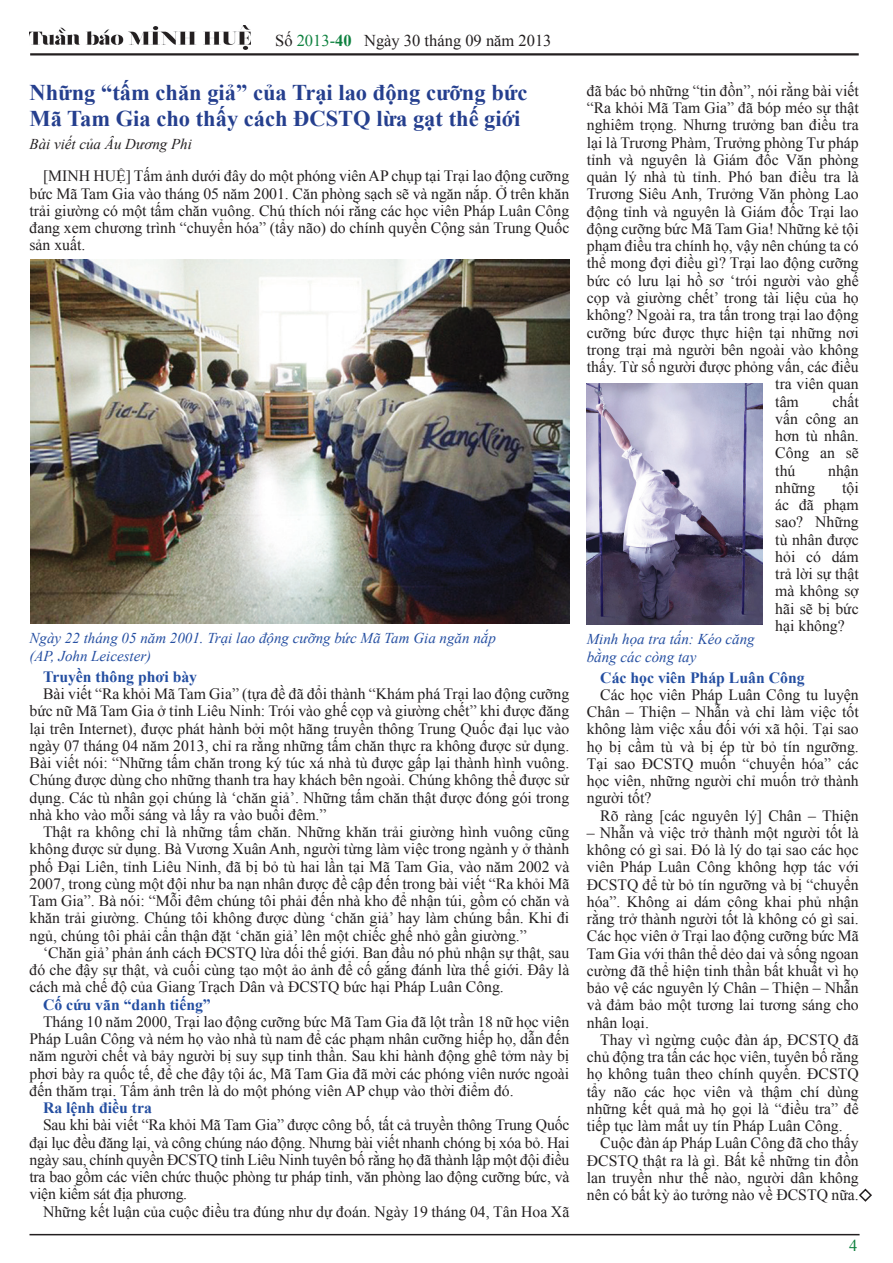
<style>
.page{position:relative;width:893px;height:1263px;background:#fff}
.page>*{position:absolute;margin:0;border:0;box-sizing:border-box;transform-origin:0 0}
.t1{font:700 22.5px/25.5px "Times New Roman";color:#253f8e}
.t2{font:16.5px "Times New Roman";color:#231f20}
.t3{font:16.5px "Times New Roman";color:#0e813f}
.body_text{font:15.75px/17.2px "Times New Roman";color:#231f20;text-align:justify}
.body_text-2{font:700 15.75px "Times New Roman";color:#244ea1}
.t4{font:italic 15px/18px "Times New Roman";color:#244ea1}
.t5{font:italic 15px "Times New Roman";color:#231f20}
.s1{color:#0e813f}
.s2{font-weight:700;color:#0e813f}
</style>
<div class="page">
<hr style="left:29px;top:1234px;width:830px;height:1px;background:#231f20">
<hr style="left:30px;top:53px;width:829px;height:3px;background:#231f20">
<img style="left:30px;top:26px;width:220px;height:24px">
<svg style="left:859px;top:1188px;width:13px;height:14px"></svg>
<img style="left:30px;top:259px;width:539px;height:365px">
<img style="left:587px;top:383px;width:175px;height:241px">
<p class="t2" style="left:275px;top:30px;width:278px">Số <span class="s1">2013-</span><span class="s2">40</span> Ngày 30 tháng 09 năm 2013</p>
<p class="t1" style="left:30px;top:79px;width:499px">Những “tấm chăn giả” của Trại lao động cưỡng bức<br>Mã Tam Gia cho thấy cách ĐCSTQ lừa gạt thế giới</p>
<p class="t5" style="left:30px;top:134px;width:164px">Bài viết của Âu Dương Phi</p>
<p class="body_text" style="left:30px;top:167px;width:541px;text-indent:14px">[MINH HUỆ] Tấm ảnh dưới đây do một phóng viên AP chụp tại Trại lao động cưỡng bức Mã Tam Gia vào tháng 05 năm 2001. Căn phòng sạch sẽ và ngăn nắp. Ở trên khăn trải giường có một tấm chăn vuông. Chú thích nói rằng các học viên Pháp Luân Công đang xem chương trình “chuyển hóa” (tẩy não) do chính quyền Cộng sản Trung Quốc sản xuất.</p>
<p class="body_text" style="left:587px;top:82px;width:273px">đã bác bỏ những “tin đồn”, nói rằng bài viết</p>
<p class="body_text" style="left:587px;top:99px;width:273px">“Ra khỏi Mã Tam Gia” đã bóp méo sự thật</p>
<p class="body_text" style="left:587px;top:116px;width:273px">nghiêm trọng. Nhưng trưởng ban điều tra</p>
<p class="body_text" style="left:587px;top:134px;width:273px">lại là Trương Phàm, Trưởng phòng Tư pháp</p>
<p class="body_text" style="left:587px;top:151px;width:273px">tỉnh và nguyên là Giám đốc Văn phòng</p>
<p class="body_text" style="left:587px;top:168px;width:273px">quản lý nhà tù tỉnh. Phó ban điều tra là</p>
<p class="body_text" style="left:587px;top:185px;width:273px">Trương Siêu Anh, Trưởng Văn phòng Lao</p>
<p class="body_text" style="left:587px;top:203px;width:273px">động tỉnh và nguyên là Giám đốc Trại lao</p>
<p class="body_text" style="left:587px;top:220px;width:273px">động cưỡng bức Mã Tam Gia! Những kẻ tội</p>
<p class="body_text" style="left:587px;top:237px;width:273px">phạm điều tra chính họ, vậy nên chúng ta có</p>
<p class="body_text" style="left:587px;top:254px;width:273px">thể mong đợi điều gì? Trại lao động cưỡng</p>
<p class="body_text" style="left:587px;top:272px;width:273px">bức có lưu lại hồ sơ ‘trói người vào ghế</p>
<p class="body_text" style="left:587px;top:289px;width:273px">cọp và giường chết’ trong tài liệu của họ</p>
<p class="body_text" style="left:587px;top:306px;width:273px">không? Ngoài ra, tra tấn trong trại lao động</p>
<p class="body_text" style="left:587px;top:323px;width:273px">cưỡng bức được thực hiện tại những nơi</p>
<p class="body_text" style="left:587px;top:341px;width:273px">trong trại mà người bên ngoài vào không</p>
<p class="body_text" style="left:587px;top:358px;width:273px">thấy. Từ số người được phỏng vấn, các điều</p>
<p class="body_text" style="left:775px;top:375px;width:85px">tra viên quan</p>
<p class="body_text" style="left:775px;top:392px;width:25px">tâm</p>
<p class="body_text" style="left:775px;top:392px;width:85px;text-indent:57px">chất vấn công an hơn tù nhân.<br>Công an sẽ thú</p>
<p class="body_text" style="left:828px;top:461px;width:32px">nhận</p>
<p class="body_text" style="left:775px;top:479px;width:85px;text-indent:67px">tội ác đã phạm sao? Những tù nhân được hỏi có dám trả lời sự thật mà không sợ hãi sẽ bị bức hại không?</p>
<p class="body_text-2" style="left:600px;top:666px;width:206px">Các học viên Pháp Luân Công</p>
<p class="body_text" style="left:587px;top:686px;width:273px;text-indent:14px">Các học viên Pháp Luân Công tu luyện Chân – Thiện – Nhẫn và chỉ làm việc tốt không làm việc xấu đối với xã hội. Tại sao họ bị cầm tù và bị ép từ bỏ tín ngưỡng.<br>Tại sao ĐCSTQ muốn “chuyển hóa” các học viên, những người chỉ muốn trở thành người tốt?</p>
<p class="body_text" style="left:600px;top:806px;width:260px">Rõ ràng [các nguyên lý] Chân – Thiện</p>
<p class="body_text" style="left:587px;top:824px;width:273px">– Nhẫn và việc trở thành một người tốt là không có gì sai. Đó là lý do tại sao các học viên Pháp Luân Công không hợp tác với ĐCSTQ để từ bỏ tín ngưỡng và bị “chuyển hóa”. Không ai dám công khai phủ nhận rằng trở thành người tốt là không có gì sai.<br>Các học viên ở Trại lao động cưỡng bức Mã Tam Gia với thân thể dẻo dai và sống ngoan cường đã thể hiện tinh thần bất khuất vì họ bảo vệ các nguyên lý Chân – Thiện – Nhẫn và đảm bảo một tương lai tương sáng cho nhân loại.</p>
<p class="body_text" style="left:587px;top:1031px;width:273px;text-indent:14px">Thay vì ngừng cuộc đàn áp, ĐCSTQ đã chủ động tra tấn các học viên, tuyên bố rằng họ không tuân theo chính quyền. ĐCSTQ tẩy não các học viên và thậm chí dùng những kết quả mà họ gọi là “điều tra” để tiếp tục làm mất uy tín Pháp Luân Công.</p>
<p class="body_text" style="left:587px;top:1134px;width:273px;text-indent:14px">Cuộc đàn áp Pháp Luân Công đã cho thấy ĐCSTQ thật ra là gì. Bất kể những tin đồn lan truyền như thế nào, người dân không nên có bất kỳ ảo tưởng nào về ĐCSTQ nữa.</p>
<p class="body_text" style="left:775px;top:479px;width:42px">những</p>
<p class="t4" style="left:30px;top:628px;width:468px">Ngày 22 tháng 05 năm 2001. Trại lao động cưỡng bức Mã Tam Gia ngăn nắp (AP, John Leicester)</p>
<p class="t4" style="left:587px;top:629px;width:169px">Minh họa tra tấn: Kéo căng bằng các còng tay</p>
<p class="body_text-2" style="left:43px;top:666px;width:156px">Truyền thông phơi bày</p>
<p class="body_text" style="left:30px;top:685px;width:541px;text-indent:14px">Bài viết “Ra khỏi Mã Tam Gia” (tựa đề đã đổi thành “Khám phá Trại lao động cưỡng bức nữ Mã Tam Gia ở tỉnh Liêu Ninh: Trói vào ghế cọp và giường chết” khi được đăng lại trên Internet), được phát hành bởi một hãng truyền thông Trung Quốc đại lục vào ngày 07 tháng 04 năm 2013, chỉ ra rằng những tấm chăn thực ra không được sử dụng.<br>Bài viết nói: “Những tấm chăn trong ký túc xá nhà tù được gấp lại thành hình vuông.<br>Chúng được dùng cho những thanh tra hay khách bên ngoài. Chúng không thể được sử dụng. Các tù nhân gọi chúng là ‘chăn giả’. Những tấm chăn thật được đóng gói trong nhà kho vào mỗi sáng và lấy ra vào buổi đêm.”</p>
<p class="body_text" style="left:30px;top:823px;width:541px;text-indent:14px">Thật ra không chỉ là những tấm chăn. Những khăn trải giường hình vuông cũng không được sử dụng. Bà Vương Xuân Anh, người từng làm việc trong ngành y ở thành phố Đại Liên, tỉnh Liêu Ninh, đã bị bỏ tù hai lần tại Mã Tam Gia, vào năm 2002 và 2007, trong cùng một đội như ba nạn nhân được đề cập đến trong bài viết “Ra khỏi Mã Tam Gia”. Bà nói: “Mỗi đêm chúng tôi phải đến nhà kho để nhận túi, gồm có chăn và khăn trải giường. Chúng tôi không được dùng ‘chăn giả’ hay làm chúng bẩn. Khi đi ngủ, chúng tôi phải cẩn thận đặt ‘chăn giả’ lên một chiếc ghế nhỏ gần giường.”</p>
<p class="body_text" style="left:30px;top:944px;width:541px;text-indent:14px">‘Chăn giả’ phản ánh cách ĐCSTQ lừa dối thế giới. Ban đầu nó phủ nhận sự thật, sau đó che đậy sự thật, và cuối cùng tạo một ảo ảnh để cố gắng đánh lừa thế giới. Đây là cách mà chế độ của Giang Trạch Dân và ĐCSTQ bức hại Pháp Luân Công.</p>
<p class="body_text-2" style="left:43px;top:993px;width:169px">Cố cứu vãn “danh tiếng”</p>
<p class="body_text" style="left:30px;top:1013px;width:541px;text-indent:14px">Tháng 10 năm 2000, Trại lao động cưỡng bức Mã Tam Gia đã lột trần 18 nữ học viên Pháp Luân Công và ném họ vào nhà tù nam để các phạm nhân cưỡng hiếp họ, dẫn đến năm người chết và bảy người bị suy sụp tinh thần. Sau khi hành động ghê tởm này bị phơi bày ra quốc tế, để che đậy tội ác, Mã Tam Gia đã mời các phóng viên nước ngoài đến thăm trại. Tấm ảnh trên là do một phóng viên AP chụp vào thời điểm đó.</p>
<p class="body_text-2" style="left:43px;top:1097px;width:110px">Ra lệnh điều tra</p>
<p class="body_text" style="left:30px;top:1116px;width:541px;text-indent:14px">Sau khi bài viết “Ra khỏi Mã Tam Gia” được công bố, tất cả truyền thông Trung Quốc đại lục đều đăng lại, và công chúng náo động. Nhưng bài viết nhanh chóng bị xóa bỏ. Hai ngày sau, chính quyền ĐCSTQ tỉnh Liêu Ninh tuyên bố rằng họ đã thành lập một đội điều tra bao gồm các viên chức thuộc phòng tư pháp tỉnh, văn phòng lao động cưỡng bức, và viện kiểm sát địa phương.</p>
<p class="body_text" style="left:43px;top:1202px;width:528px">Những kết luận của cuộc điều tra đúng như dự đoán. Ngày 19 tháng 04, Tân Hoa Xã</p>
<p class="t3" style="left:849px;top:1234px;width:10px">4</p>
</div>
